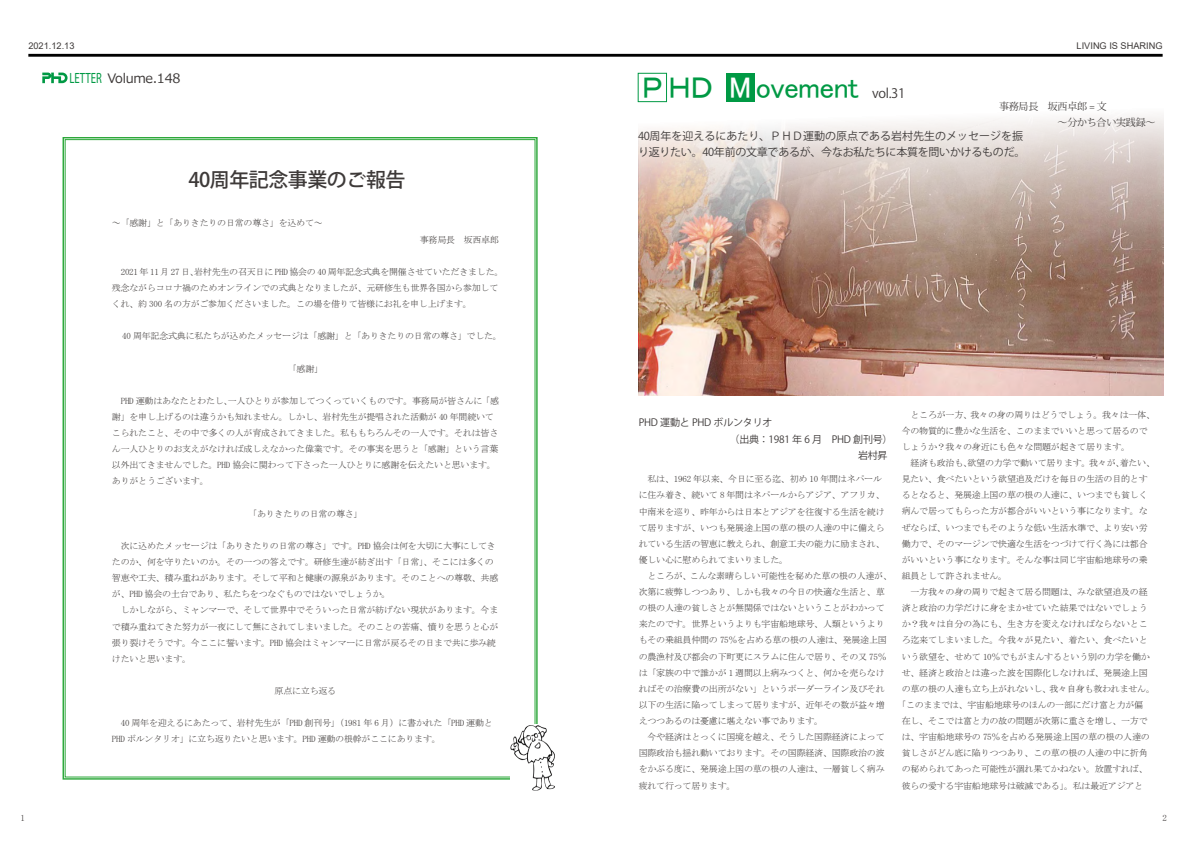
<style>
.page{position:relative;width:1191px;height:842px;background:#fff}
.page>*{position:absolute;margin:0;border:0;box-sizing:border-box;transform-origin:0 0}
.t1{font:30px "MS P Gothic";letter-spacing:-.025em;color:#094}
.t2{font:500 20px "Koz Go Pro";letter-spacing:-.025em;color:#3e3a39}
.t3{font:13px "Meiryo";letter-spacing:-.025em;color:#3e3a39}
.t4{font:13px "Koz Go Pro";color:#3e3a39}
.t5{font:11px/16px "Koz Go Pro";letter-spacing:-.025em;color:#3e3a39}
.t6{font:10px "Koz Go Pro";letter-spacing:-.025em;color:#3e3a39}
.t7{font:10px/16px "Koz Min Pro";letter-spacing:-.025em;color:#3e3a39}
.t8{font:9.2px "Arial";color:#3e3a39}
.t9{font:9px/16.1px "MS Mincho";letter-spacing:-.025em;color:#3e3a39}
.s1{font-family:"Myriad Pro";font-size:14.9px;color:#094}
.s2{color:#fff}
</style>
<div class="page">
<hr style="left:28px;top:54px;width:1134px;height:3px;background:#000">
<img style="left:639px;top:88px;width:524px;height:307px">
<div style="left:638px;top:73px;width:28px;height:29px;border:1px solid #094"></div>
<div style="left:726px;top:73px;width:28px;height:29px;background:#094"></div>
<svg style="left:62px;top:137px;width:476px;height:643px"></svg>
<div style="left:174px;top:169px;width:246px;height:24px;background:#fff"></div>
<img style="left:510px;top:725px;width:45px;height:65px">
<svg style="left:42px;top:73px;width:26px;height:10px"></svg>
<p class="t8" style="left:28px;top:39px;width:48px">2021.12.13</p>
<p class="t8" style="left:1076px;top:39px;width:88px">LIVING IS SHARING</p>
<h3 class="t3" style="left:69px;top:69px;width:113px"><span class="s1">LETTER</span> Volume.148</h3>
<h2 class="t2" style="left:188px;top:167px;width:218px">40周年記念事業のご報告</h2>
<p class="t9" style="left:112px;top:215px;width:212px">～「感謝」と「ありきたりの日常の尊さ」を込めて～</p>
<p class="t9" style="left:420px;top:231px;width:81px">事務局長　坂西卓郎</p>
<p class="t9" style="left:112px;top:264px;width:393px">　2021 年 11 月 27 日、岩村先生の召天日に PHD 協会の 40 周年記念式典を開催させていただきました。残念ながらコロナ禍のためオンラインでの式典となりましたが、元研修生も世界各国から参加してくれ、約 300 名の方がご参加くださいました。この場を借りて皆様にお礼を申し上げます。</p>
<p class="t9" style="left:113px;top:328px;width:390px">　40 周年記念式典に私たちが込めたメッセージは「感謝」と「ありきたりの日常の尊さ」でした。</p>
<p class="t9" style="left:288px;top:360px;width:37px">「感謝」</p>
<p class="t9" style="left:112px;top:393px;width:388px">　PHD 運動はあなたとわたし、一人ひとりが参加してつくっていくものです。事務局が皆さんに「感謝」を申し上げるのは違うかも知れません。しかし、岩村先生が提唱された活動が 40 年間続いてこられたこと、その中で多くの人が育成されてきました。私ももちろんその一人です。それは皆さん一人ひとりのお支えがなければ成しえなかった偉業です。その事実を思うと「感謝」という言葉以外出てきませんでした。PHD 協会に関わって下さった一人ひとりに感謝を伝えたいと思います。ありがとうございます。</p>
<p class="t9" style="left:248px;top:505px;width:116px">「ありきたりの日常の尊さ」</p>
<p class="t9" style="left:112px;top:538px;width:388px">　次に込めたメッセージは「ありきたりの日常の尊さ」です。PHD 協会は何を大切に大事にしてきたのか、何を守りたいのか。その一つの答えです。研修生達が紡ぎ出す「日常」、そこには多くの智恵や工夫、積み重ねがあります。そして平和と健康の源泉があります。そのことへの尊敬、共感が、PHD 協会の土台であり、私たちをつなぐものではないでしょうか。<br>　しかしながら、ミャンマーで、そして世界中でそういった日常が紡げない現状があります。今まで積み重ねてきた努力が一夜にして無にされてしまいました。そのことの苦痛、憤りを思うと心が張り裂けそうです。今ここに誓います。PHD 協会はミャンマーに日常が戻るその日まで共に歩み続けたいと思います。</p>
<p class="t9" style="left:275px;top:683px;width:63px">原点に立ち返る</p>
<p class="t9" style="left:112px;top:715px;width:382px">　40 周年を迎えるにあたって、岩村先生が「PHD 創刊号」（1981 年 6 月）に書かれた「PHD 運動と<br>PHD ボルンタリオ」に立ち返りたいと思います。PHD 運動の根幹がここにあります。</p>
<h1 class="t1" style="left:641px;top:73px;width:219px">ＰＨＤ <span class="s2">M</span> ovement</h1>
<h3 class="t4" style="left:872px;top:85px;width:35px">vol.31</h3>
<p class="t7" style="left:999px;top:98px;width:167px">事務局長　坂西卓郎 = 文<br>　　　　　　～分かち合い実践録～　</p>
<p class="t5" style="left:638px;top:128px;width:389px">40周年を迎えるにあたり、ＰＨＤ運動の原点である岩村先生のメッセージを振り返りたい。40年前の文章であるが、今なお私たちに本質を問いかけるものだ。</p>
<p class="t6" style="left:639px;top:416px;width:135px">PHD 運動と PHD ボルンタリオ</p>
<p class="t6" style="left:729px;top:432px;width:164px">（出典：1981 年 6 月　PHD 創刊号）</p>
<p class="t6" style="left:858px;top:448px;width:31px">岩村昇</p>
<p class="t9" style="left:639px;top:471px;width:255px">　私は、1962 年以来、今日に至る迄、初め 10 年間はネパールに住み着き、続いて 8 年間はネパールからアジア、アフリカ、中南米を巡り、昨年からは日本とアジアを往復する生活を続けて居りますが、いつも発展途上国の草の根の人達の中に備えられている生活の智恵に教えられ、創意工夫の能力に励まされ、優しい心に慰められてまいりました。<br>　ところが、こんな素晴らしい可能性を秘めた草の根の人達が、次第に疲弊しつつあり、しかも我々の今日の快適な生活と、草の根の人達の貧しさとが無関係ではないということがわかって来たのです。世界というよりも宇宙船地球号、人類というよりもその乗組員仲間の 75％を占める草の根の人達は、発展途上国の農漁村及び都会の下町更にスラムに住んで居り、その又 75％は「家族の中で誰かが 1 週間以上病みつくと、何かを売らなければその治療費の出所がない」というボーダーライン及びそれ以下の生活に陥ってしまって居りますが、近年その数が益々増えつつあるのは憂慮に堪えない事であります。<br>　今や経済はとっくに国境を越え、そうした国際経済によって国際政治も揺れ動いております。その国際経済、国際政治の波をかぶる度に、発展途上国の草の根の人達は、一層貧しく病み疲れて行って居ります。</p>
<p class="t9" style="left:901px;top:406px;width:255px">　ところが一方、我々の身の周りはどうでしょう。我々は一体、</p>
<p class="t9" style="left:901px;top:422px;width:247px">今の物質的に豊かな生活を、このままでいいと思って居るので</p>
<p class="t9" style="left:901px;top:439px;width:230px">しょうか？我々の身近にも色々な問題が起きて居ります。</p>
<p class="t9" style="left:901px;top:455px;width:255px">　経済も政治も、欲望の力学で動いて居ります。我々が、着たい、</p>
<p class="t9" style="left:901px;top:471px;width:247px">見たい、食べたいという欲望追及だけを毎日の生活の目的とす</p>
<p class="t9" style="left:901px;top:487px;width:247px">るとなると、発展途上国の草の根の人達に、いつまでも貧しく</p>
<p class="t9" style="left:901px;top:503px;width:247px">病んで居ってもらった方が都合がいいという事になります。な</p>
<p class="t9" style="left:901px;top:519px;width:247px">ぜならば、いつまでもそのような低い生活水準で、より安い労</p>
<p class="t9" style="left:901px;top:535px;width:247px">働力で、そのマージンで快適な生活をつづけて行く為には都合</p>
<p class="t9" style="left:901px;top:551px;width:247px">がいいという事になります。そんな事は同じ宇宙船地球号の乗</p>
<p class="t9" style="left:901px;top:568px;width:107px">組員として許されません。</p>
<p class="t9" style="left:901px;top:584px;width:247px">　一方我々の身の周りで起きて居る問題は、みな欲望追及の経</p>
<p class="t9" style="left:901px;top:600px;width:247px">済と政治の力学だけに身をまかせていた結果ではないでしょう</p>
<p class="t9" style="left:901px;top:616px;width:247px">か？我々は自分の為にも、生き方を変えなければならないとこ</p>
<p class="t9" style="left:901px;top:632px;width:247px">ろ迄来てしまいました。今我々が見たい、着たい、食べたいと</p>
<p class="t9" style="left:901px;top:648px;width:249px">いう欲望を、せめて 10％でもがまんするという別の力学を働か</p>
<p class="t9" style="left:901px;top:664px;width:247px">せ、経済と政治とは違った波を国際化しなければ、発展途上国</p>
<p class="t9" style="left:901px;top:680px;width:255px">の草の根の人達も立ち上がれないし、我々自身も救われません。</p>
<p class="t9" style="left:897px;top:697px;width:247px">「このままでは、宇宙船地球号のほんの一部にだけ富と力が偏</p>
<p class="t9" style="left:901px;top:713px;width:247px">在し、そこでは富と力の故の問題が次第に重さを増し、一方で</p>
<p class="t9" style="left:901px;top:729px;width:249px">は、宇宙船地球号の 75％を占める発展途上国の草の根の人達の</p>
<p class="t9" style="left:901px;top:745px;width:247px">貧しさがどん底に陥りつつあり、この草の根の人達の中に折角</p>
<p class="t9" style="left:901px;top:761px;width:247px">の秘められてあった可能性が涸れ果てかねない。放置すれば、</p>
<p class="t9" style="left:901px;top:777px;width:243px">彼らの愛する宇宙船地球号は破滅である」。私は最近アジアと</p>
<p class="t9" style="left:20px;top:810px;width:6px">1</p>
<p class="t9" style="left:1162px;top:810px;width:6px">2</p>
</div>
